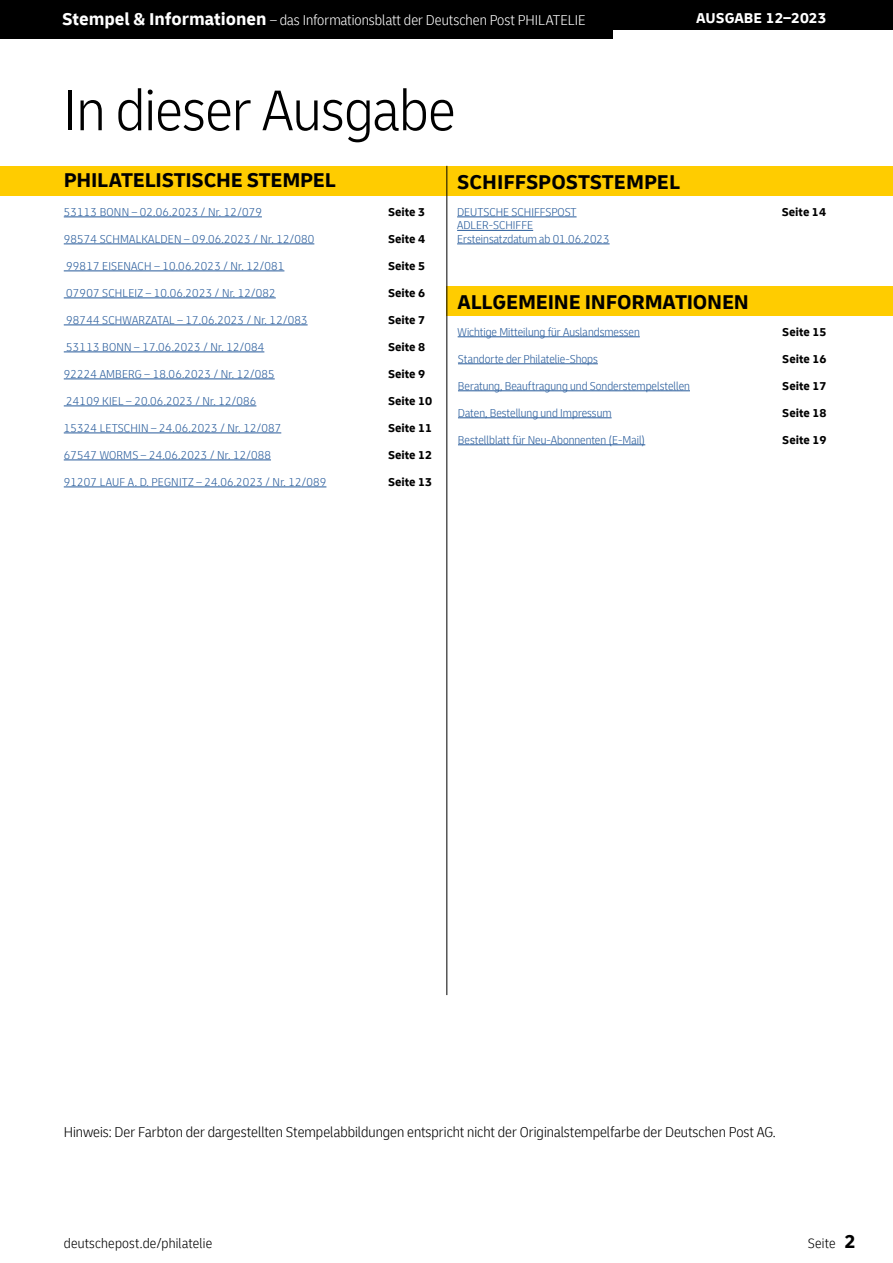
<style>
.page{position:relative;width:893px;height:1263px;background:#fff}
.page>*{position:absolute;margin:0;border:0;box-sizing:border-box;transform-origin:0 0}
.t1{font:300 condensed 60px "Delivery";letter-spacing:-.01em;color:#000}
.t2{font:700 21px "Delivery";letter-spacing:-.01em;color:#000}
.t3{font:300 condensed 15px "Delivery";color:#000}
.t4{font:300 condensed 15px "Delivery";color:#fff}
.t5{font:700 15px "Delivery";color:#fff}
.t6{font:300 condensed 14.25px "Delivery";letter-spacing:.015em;color:#000}
.t7{font:300 condensed 12px/13.5px "Delivery";letter-spacing:.015em;color:#275b9b}
.t8{font:700 12px "Delivery";color:#000}
.s1{font-weight:700;font-stretch:normal;font-size:18px}
.s2{font-weight:700;font-stretch:normal;font-size:19.5px}
</style>
<div class="page">
<div style="left:0;top:0;width:893px;height:30px;background:#000"></div>
<div style="left:0;top:0;width:612px;height:38px;background:#000"></div>
<div style="left:0;top:166px;width:446px;height:30px;background:#fc0"></div>
<div style="left:446px;top:166px;width:447px;height:30px;background:#fc0"></div>
<div style="left:446px;top:286px;width:447px;height:29px;background:#fc0"></div>
<hr style="left:447px;top:166px;width:1px;height:829px;background:#000">
<hr style="left:64px;top:217px;width:198px;height:1px;background:#275b9b">
<hr style="left:64px;top:244px;width:250px;height:1px;background:#275b9b">
<hr style="left:64px;top:271px;width:220px;height:1px;background:#275b9b">
<hr style="left:64px;top:298px;width:212px;height:1px;background:#275b9b">
<hr style="left:64px;top:325px;width:244px;height:1px;background:#275b9b">
<hr style="left:64px;top:352px;width:200px;height:1px;background:#275b9b">
<hr style="left:64px;top:379px;width:211px;height:1px;background:#275b9b">
<hr style="left:64px;top:406px;width:192px;height:1px;background:#275b9b">
<hr style="left:64px;top:433px;width:217px;height:1px;background:#275b9b">
<hr style="left:64px;top:460px;width:207px;height:1px;background:#275b9b">
<hr style="left:64px;top:487px;width:262px;height:1px;background:#275b9b">
<hr style="left:457px;top:217px;width:120px;height:1px;background:#275b9b">
<hr style="left:457px;top:230px;width:76px;height:1px;background:#275b9b">
<hr style="left:457px;top:244px;width:153px;height:1px;background:#275b9b">
<hr style="left:458px;top:336px;width:182px;height:1px;background:#275b9b">
<hr style="left:458px;top:363px;width:140px;height:1px;background:#275b9b">
<hr style="left:458px;top:390px;width:232px;height:1px;background:#275b9b">
<hr style="left:458px;top:417px;width:154px;height:1px;background:#275b9b">
<hr style="left:458px;top:444px;width:187px;height:1px;background:#275b9b">
<p class="t4" style="left:62px;top:12px;width:525px"><span class="s1">Stempel &amp; Informationen</span> – das Informationsblatt der Deutschen Post PHILATELIE</p>
<p class="t5" style="left:696px;top:9px;width:132px">AUSGABE 12–2023</p>
<h1 class="t1" style="left:64px;top:75px;width:393px">In dieser Ausgabe</h1>
<h2 class="t2" style="left:64px;top:167px;width:274px">PHILATELISTISCHE STEMPEL</h2>
<p class="t7" style="left:64px;top:205px;width:200px">53113 BONN – 02.06.2023 / Nr. 12/079</p>
<p class="t7" style="left:64px;top:232px;width:252px">98574 SCHMALKALDEN – 09.06.2023 / Nr. 12/080</p>
<p class="t7" style="left:66px;top:259px;width:220px">99817 EISENACH – 10.06.2023 / Nr. 12/081</p>
<p class="t7" style="left:66px;top:286px;width:211px">07907 SCHLEIZ – 10.06.2023 / Nr. 12/082</p>
<p class="t7" style="left:66px;top:313px;width:243px">98744 SCHWARZATAL – 17.06.2023 / Nr. 12/083</p>
<p class="t7" style="left:66px;top:340px;width:200px">53113 BONN – 17.06.2023 / Nr. 12/084</p>
<p class="t7" style="left:64px;top:367px;width:212px">92224 AMBERG – 18.06.2023 / Nr. 12/085</p>
<p class="t7" style="left:66px;top:394px;width:192px">24109 KIEL – 20.06.2023 / Nr. 12/086</p>
<p class="t7" style="left:64px;top:421px;width:219px">15324 LETSCHIN – 24.06.2023 / Nr. 12/087</p>
<p class="t7" style="left:64px;top:448px;width:209px">67547 WORMS – 24.06.2023 / Nr. 12/088</p>
<p class="t7" style="left:64px;top:475px;width:264px">91207 LAUF A. D. PEGNITZ – 24.06.2023 / Nr. 12/089</p>
<h2 class="t2" style="left:457px;top:169px;width:225px">SCHIFFSPOSTSTEMPEL</h2>
<p class="t8" style="left:388px;top:204px;width:39px">Seite 3</p>
<p class="t8" style="left:388px;top:231px;width:39px">Seite 4</p>
<p class="t8" style="left:388px;top:258px;width:39px">Seite 5</p>
<p class="t8" style="left:388px;top:285px;width:39px">Seite 6</p>
<p class="t8" style="left:388px;top:312px;width:39px">Seite 7</p>
<p class="t8" style="left:388px;top:339px;width:39px">Seite 8</p>
<p class="t8" style="left:388px;top:366px;width:39px">Seite 9</p>
<p class="t8" style="left:388px;top:393px;width:46px">Seite 10</p>
<p class="t8" style="left:388px;top:420px;width:46px">Seite 11</p>
<p class="t8" style="left:388px;top:447px;width:46px">Seite 12</p>
<p class="t8" style="left:388px;top:474px;width:46px">Seite 13</p>
<p class="t7" style="left:457px;top:205px;width:154px">DEUTSCHE SCHIFFSPOST<br>ADLER-SCHIFFE<br>Ersteinsatzdatum ab 01.06.2023</p>
<h2 class="t2" style="left:458px;top:289px;width:293px">ALLGEMEINE INFORMATIONEN</h2>
<p class="t7" style="left:458px;top:325px;width:184px">Wichtige Mitteilung für Auslandsmessen</p>
<p class="t7" style="left:458px;top:352px;width:141px">Standorte der Philatelie-Shops</p>
<p class="t7" style="left:458px;top:379px;width:233px">Beratung, Beauftragung und Sonderstempelstellen</p>
<p class="t7" style="left:458px;top:406px;width:155px">Daten, Bestellung und Impressum</p>
<p class="t7" style="left:458px;top:433px;width:189px">Bestellblatt für Neu-Abonnenten (E-Mail)</p>
<p class="t8" style="left:782px;top:204px;width:46px">Seite 14</p>
<p class="t8" style="left:782px;top:324px;width:46px">Seite 15</p>
<p class="t8" style="left:782px;top:351px;width:46px">Seite 16</p>
<p class="t8" style="left:782px;top:378px;width:46px">Seite 17</p>
<p class="t8" style="left:782px;top:405px;width:46px">Seite 18</p>
<p class="t8" style="left:782px;top:432px;width:46px">Seite 19</p>
<p class="t3" style="left:64px;top:1124px;width:713px">Hinweis: Der Farbton der dargestellten Stempelabbildungen entspricht nicht der Originalstempelfarbe der Deutschen Post AG.</p>
<p class="t6" style="left:64px;top:1235px;width:150px">deutschepost.de/philatelie</p>
<p class="t6" style="left:808px;top:1235px;width:50px">Seite <span class="s2">2</span></p>
</div>
